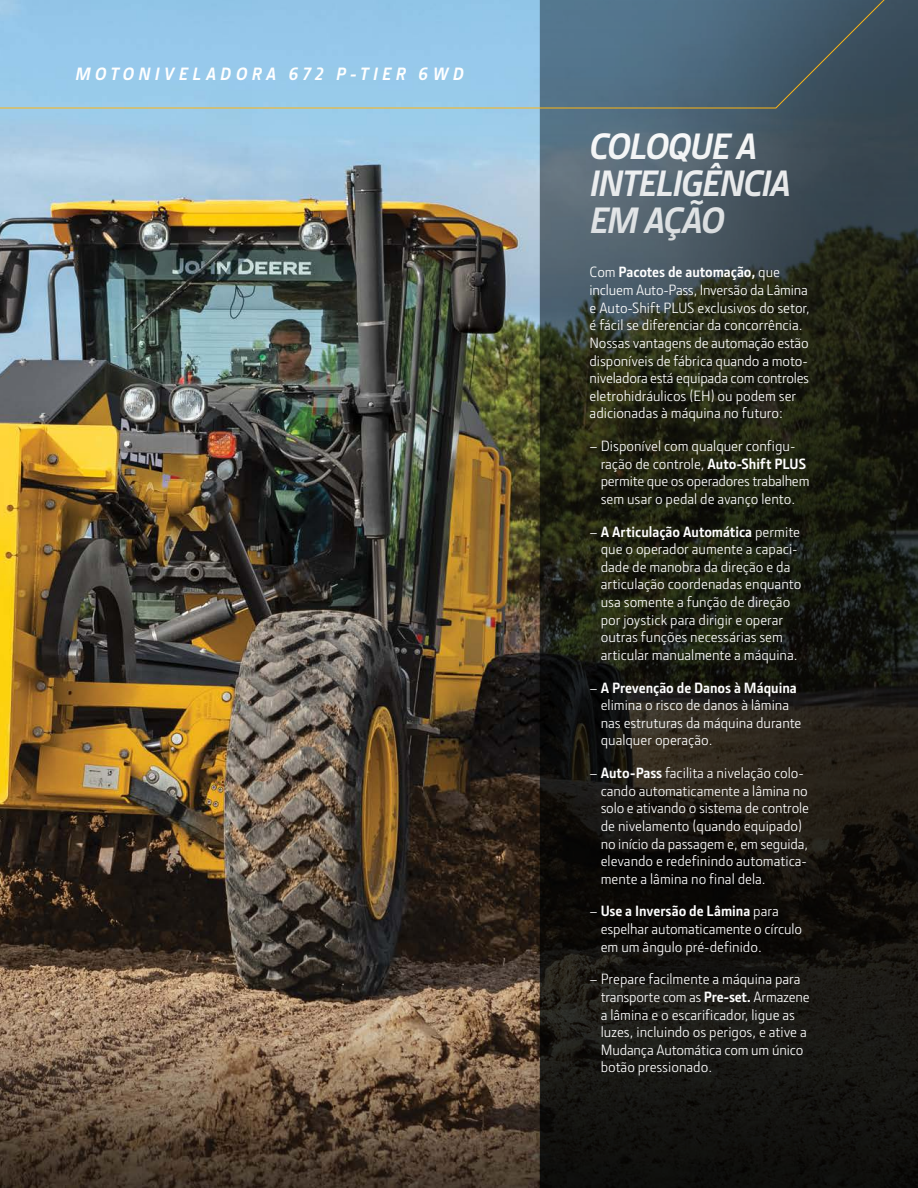
<style>
.page{position:relative;width:918px;height:1188px;background:#fff}
.page>*{position:absolute;margin:0;border:0;box-sizing:border-box;transform-origin:0 0}
.t1{font:italic 700 37.05px/37px "JD Sans Pro";letter-spacing:-.035em;color:#fff}
.t2{font:italic 700 18px "JD Sans Pro";letter-spacing:.24em;color:#fff}
.t3{font:15px/17.5px "JD Sans Pro";color:#fff}
.s1{font-weight:700}
</style>
<div class="page">
<img style="left:0;top:109px;width:539px;height:1079px">
<svg style="left:539px;top:0;width:379px;height:1188px;background:#21241f"></svg>
<svg style="left:0;top:0;width:899px;height:109px;background:#78a0ba"></svg>
<p class="t2" style="left:76px;top:62px;width:390px">MOTONIVELADORA 672 P-TIER 6WD</p>
<h1 class="t1" style="left:590px;top:127px;width:203px">COLOQUE A<br>INTELIGÊNCIA<br>EM AÇÃO</h1>
<p class="t3" style="left:590px;top:263px;width:222px">Com <span class="s1">Pacotes de automação,</span> que incluem Auto-Pass, Inversão da Lâmina e Auto-Shift PLUS exclusivos do setor, é fácil se diferenciar da concorrência.<br>Nossas vantagens de automação estão disponíveis de fábrica quando a moto&shy;niveladora está equipada com controles eletrohidráulicos (EH) ou podem ser adicionadas à máquina no futuro:</p>
<p class="t3" style="left:601px;top:437px;width:210px;text-indent:-11px">– Disponível com qualquer configu&shy;ração de controle, <span class="s1">Auto-Shift PLUS </span>permite que os operadores trabalhem sem usar o pedal de avanço lento.</p>
<p class="t3" style="left:601px;top:522px;width:202px;text-indent:-11px">– <span class="s1">A Articulação Automática</span> permite que o operador aumente a capaci&shy;dade de manobra da direção e da articulação coordenadas enquanto usa somente a função de direção por joystick para dirigir e operar outras funções necessárias sem articular manualmente a máquina.</p>
<p class="t3" style="left:601px;top:678px;width:202px;text-indent:-11px">– <span class="s1">A Prevenção de Danos à Máquina </span>elimina o risco de danos à lâmina nas estruturas da máquina durante qualquer operação.</p>
<p class="t3" style="left:601px;top:764px;width:210px;text-indent:-11px">– <span class="s1">Auto-Pass</span> facilita a nivelação colo&shy;cando automaticamente a lâmina no solo e ativando o sistema de controle de nivelamento (quando equipado) no início da passagem e, em seguida, elevando e redefinindo automatica&shy;mente a lâmina no final dela.</p>
<p class="t3" style="left:601px;top:902px;width:203px;text-indent:-11px">– <span class="s1">Use a Inversão de Lâmina</span> para espelhar automaticamente o círculo em um ângulo pré-definido.</p>
<p class="t3" style="left:601px;top:970px;width:211px;text-indent:-11px">– Prepare facilmente a máquina para transporte com as <span class="s1">Pre-set.</span> Armazene a lâmina e o escarificador, ligue as luzes, incluindo os perigos, e ative a<br>Mudança Automática com um único botão pressionado.</p>
</div>
